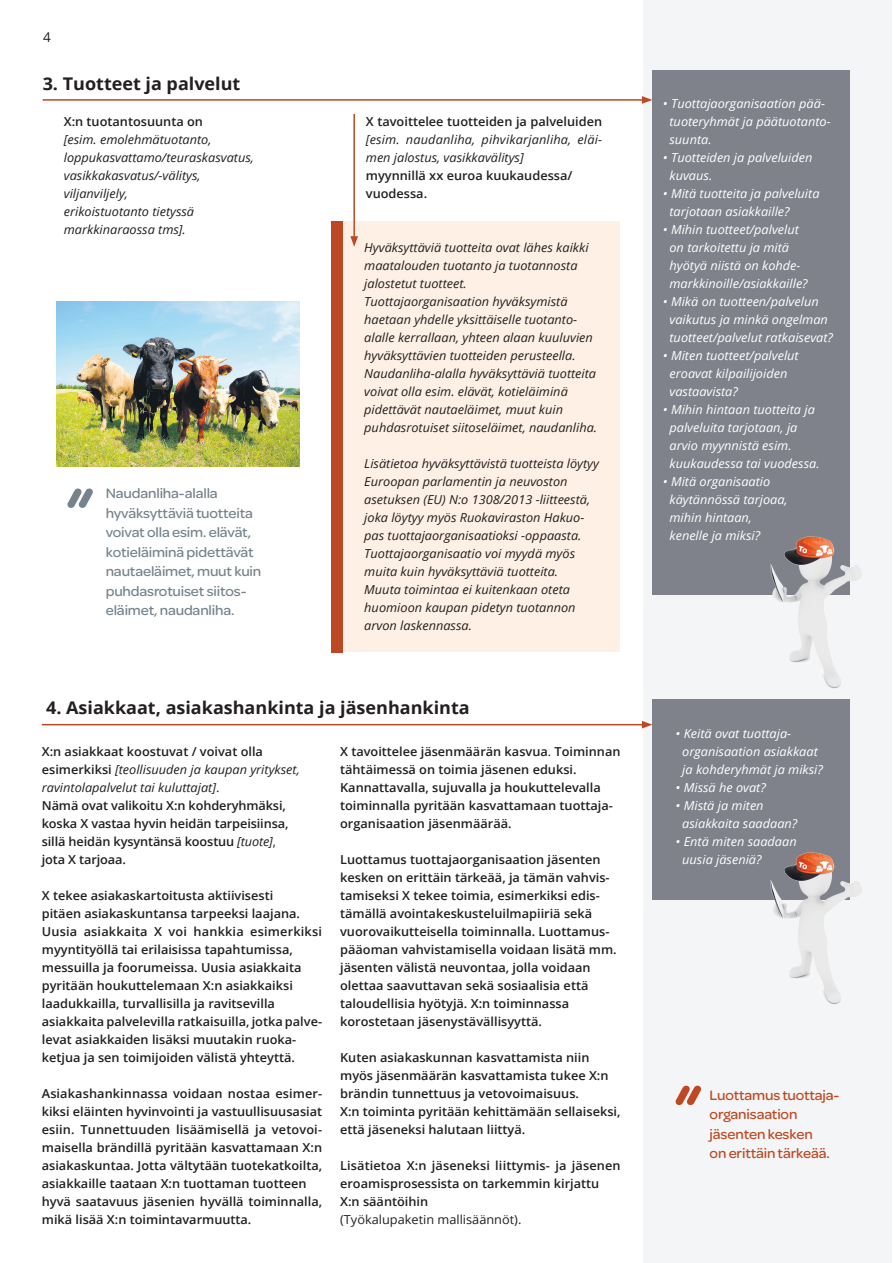
<style>
.page{position:relative;width:893px;height:1263px;background:#fff}
.page>*{position:absolute;margin:0;border:0;box-sizing:border-box;transform-origin:0 0}
.t1{font:700 17.4px "Open Sans";color:#231f20}
.t2{font:500 14.55px/19.5px "Omnes";letter-spacing:-.01em;color:#76838c}
.t3{font:500 14.55px/19.5px "Omnes";letter-spacing:-.01em;color:#be4823}
.t4{font:13.5px "Open Sans";color:#231f20}
.t5{font:600 12.3px/18px "Open Sans";color:#231f20}
.t6{font:italic 12.3px/18px "Open Sans";color:#231f20}
.t7{font:italic 12.3px/18px "Open Sans";color:#fff}
.t8{font:12.3px "Open Sans";color:#231f20}
.s1{font-weight:400;font-style:italic}
.s2{font-weight:400}
</style>
<div class="page">
<div style="left:643px;top:0;width:248px;height:1263px;background:#f4f5f6"></div>
<div style="left:333px;top:221px;width:287px;height:431px;background:#fef0e4"></div>
<div style="left:652px;top:71px;width:198px;height:524px;background:#80828b"></div>
<div style="left:652px;top:699px;width:198px;height:201px;background:#80828b"></div>
<hr style="left:43px;top:99px;width:601px;height:2px;background:#be4823">
<svg style="left:642px;top:96px;width:10px;height:8px"></svg>
<hr style="left:353px;top:114px;width:2px;height:125px;background:#be4823">
<svg style="left:350px;top:236px;width:8px;height:11px"></svg>
<hr style="left:42px;top:724px;width:602px;height:1px;background:#be4823">
<svg style="left:642px;top:721px;width:10px;height:7px"></svg>
<div style="left:332px;top:221px;width:11px;height:431px;background:#be4823"></div>
<svg style="left:67px;top:488px;width:26px;height:20px"></svg>
<svg style="left:676px;top:1086px;width:25px;height:19px"></svg>
<img style="left:56px;top:301px;width:244px;height:166px">
<img style="left:770px;top:526px;width:122px;height:171px">
<img style="left:770px;top:842px;width:122px;height:171px">
<p class="t4" style="left:43px;top:28px;width:9px">4</p>
<h1 class="t1" style="left:43px;top:71px;width:199px">3. Tuotteet ja palvelut</h1>
<p class="t5" style="left:64px;top:112px;width:141px">X:n tuotantosuunta on</p>
<p class="t6" style="left:64px;top:130px;width:192px">[esim. emolehmätuotanto, loppukasvattamo/teuraskasvatus, vasikkakasvatus/-välitys, viljanviljely,<br>erikoistuotanto tietyssä markkinaraossa tms].</p>
<p class="t2" style="left:106px;top:483px;width:157px">Naudanliha-alalla hyväksyttäviä tuotteita voivat olla esim. elävät, kotieläiminä pidettävät nautaeläimet, muut kuin puhdasrotuiset siitos&shy;eläimet, naudanliha.</p>
<p class="t5" style="left:366px;top:112px;width:238px">X tavoittelee tuotteiden ja palveluiden</p>
<p class="t6" style="left:366px;top:130px;width:238px">[esim. naudanliha, pihvikarjanliha, eläi&shy;men jalostus, vasikkavälitys]</p>
<p class="t5" style="left:366px;top:166px;width:208px">myynnillä xx euroa kuukaudessa/ vuodessa.</p>
<p class="t6" style="left:364px;top:238px;width:234px">Hyväksyttäviä tuotteita ovat lähes kaikki maatalouden tuotanto ja tuotannosta jalostetut tuotteet.<br>Tuottajaorganisaation hyväksymistä haetaan yhdelle yksittäiselle tuotanto&shy;alalle kerrallaan, yhteen alaan kuuluvien hyväksyttävien tuotteiden perusteella.<br>Naudanliha-alalla hyväksyttäviä tuotteita voivat olla esim. elävät, kotieläiminä pidettävät nautaeläimet, muut kuin puhdasrotuiset siitoseläimet, naudanliha.</p>
<p class="t6" style="left:364px;top:454px;width:236px">Lisätietoa hyväksyttävistä tuotteista löytyy Euroopan parlamentin ja neuvoston asetuksen (EU) N:o 1308/2013 -liitteestä, joka löytyy myös Ruokaviraston Hakuo&shy;pas tuottajaorganisaatioksi -oppaasta.<br>Tuottajaorganisaatio voi myydä myös muita kuin hyväksyttäviä tuotteita.<br>Muuta toimintaa ei kuitenkaan oteta huomioon kaupan pidetyn tuotannon arvon laskennassa.</p>
<h1 class="t1" style="left:46px;top:695px;width:425px">4. Asiakkaat, asiakashankinta ja jäsenhankinta</h1>
<p class="t5" style="left:42px;top:742px;width:259px">X:n asiakkaat koostuvat / voivat olla esimerkiksi <span class="s1">[teollisuuden ja kaupan yritykset, ravintolapalvelut tai kuluttajat]</span><span class="s2">.<br></span>Nämä ovat valikoitu X:n kohderyhmäksi, koska X vastaa hyvin heidän tarpeisiinsa, sillä heidän kysyntänsä koostuu <span class="s1">[tuote]</span><span class="s2">, </span>jota X tarjoaa.</p>
<p class="t5" style="left:42px;top:886px;width:282px">X tekee asiakaskartoitusta aktiivisesti<br>pitäen asiakaskuntansa tarpeeksi laajana.<br>Uusia asiakkaita X voi hankkia esimerkiksi myyntityöllä tai erilaisissa tapahtumissa, messuilla ja foorumeissa. Uusia asiakkaita pyritään houkuttelemaan X:n asiakkaiksi laadukkailla, turvallisilla ja ravitsevilla asiakkaita palvelevilla ratkaisuilla, jotka palve&shy;levat asiakkaiden lisäksi muutakin ruoka&shy;ketjua ja sen toimijoiden välistä yhteyttä.</p>
<p class="t5" style="left:42px;top:1084px;width:282px">Asiakashankinnassa voidaan nostaa esimer&shy;kiksi eläinten hyvinvointi ja vastuullisuusasiat esiin. Tunnettuuden lisäämisellä ja vetovoi&shy;maisella brändillä pyritään kasvattamaan X:n asiakaskuntaa. Jotta vältytään tuotekatkoilta, asiakkaille taataan X:n tuottaman tuotteen hyvä saatavuus jäsenien hyvällä toiminnalla, mikä lisää X:n toimintavarmuutta.</p>
<p class="t5" style="left:340px;top:742px;width:282px">X tavoittelee jäsenmäärän kasvua<span class="s2">.</span> Toiminnan tähtäimessä on toimia jäsenen eduksi.<br>Kannattavalla, sujuvalla ja houkuttelevalla toiminnalla pyritään kasvattamaan tuottaja&shy;organisaation jäsenmäärää.</p>
<p class="t5" style="left:340px;top:850px;width:278px">Luottamus tuottajaorganisaation jäsenten kesken on erittäin tärkeää, ja tämän vahvis&shy;tamiseksi X tekee toimia, esimerkiksi edis&shy;tämällä avointakeskusteluilmapiiriä sekä vuorovaikutteisella toiminnalla. Luottamus&shy;pääoman vahvistamisella voidaan lisätä mm. jäsenten välistä neuvontaa, jolla voidaan olettaa saavuttavan sekä sosiaalisia että taloudellisia hyötyjä. X:n toiminnassa korostetaan jäsenystävällisyyttä.</p>
<p class="t5" style="left:340px;top:1048px;width:282px">Kuten asiakaskunnan kasvattamista niin myös jäsenmäärän kasvattamista tukee X:n brändin tunnettuus ja vetovoimaisuus.<br>X:n toiminta pyritään kehittämään sellaiseksi, että jäseneksi halutaan liittyä.</p>
<p class="t5" style="left:340px;top:1156px;width:282px">Lisätietoa X:n jäseneksi liittymis- ja jäsenen eroamisprosessista on tarkemmin kirjattu<br>X:n sääntöihin</p>
<p class="t8" style="left:340px;top:1211px;width:183px">(Työkalupaketin mallisäännöt).</p>
<p class="t7" style="left:669px;top:94px;width:163px;text-indent:-7px">• Tuottajaorganisaation pää&shy;tuoteryhmät ja päätuotanto&shy;suunta.</p>
<p class="t7" style="left:669px;top:148px;width:145px;text-indent:-7px">• Tuotteiden ja palveluiden kuvaus.</p>
<p class="t7" style="left:669px;top:184px;width:152px;text-indent:-7px">• Mitä tuotteita ja palveluita tarjotaan asiakkaille?</p>
<p class="t7" style="left:669px;top:220px;width:140px;text-indent:-7px">• Mihin tuotteet/palvelut on tarkoitettu ja mitä hyötyä niistä on kohde&shy;markkinoille/asiakkaille?</p>
<p class="t7" style="left:669px;top:292px;width:165px;text-indent:-7px">• Mikä on tuotteen/palvelun vaikutus ja minkä ongelman tuotteet/palvelut ratkaisevat?</p>
<p class="t7" style="left:669px;top:346px;width:131px;text-indent:-7px">• Miten tuotteet/palvelut eroavat kilpailijoiden vastaavista?</p>
<p class="t7" style="left:669px;top:400px;width:152px;text-indent:-7px">• Mihin hintaan tuotteita ja palveluita tarjotaan, ja arvio myynnistä esim. kuukaudessa tai vuodessa.</p>
<p class="t7" style="left:669px;top:472px;width:120px;text-indent:-7px">• Mitä organisaatio käytännössä tarjoaa, mihin hintaan, kenelle ja miksi?</p>
<p class="t7" style="left:682px;top:724px;width:142px;text-indent:-7px">• Keitä ovat tuottaja&shy;organisaation asiakkaat ja kohderyhmät ja miksi?</p>
<p class="t7" style="left:676px;top:778px;width:92px">• Missä he ovat?</p>
<p class="t7" style="left:682px;top:796px;width:117px;text-indent:-7px">• Mistä ja miten asiakkaita saadaan?</p>
<p class="t7" style="left:682px;top:832px;width:116px;text-indent:-7px">• Entä miten saadaan uusia jäseniä?</p>
<p class="t3" style="left:710px;top:1084px;width:131px">Luottamus tuottaja&shy;organisaation jäsenten kesken<br>on erittäin tärkeää.</p>
</div>
